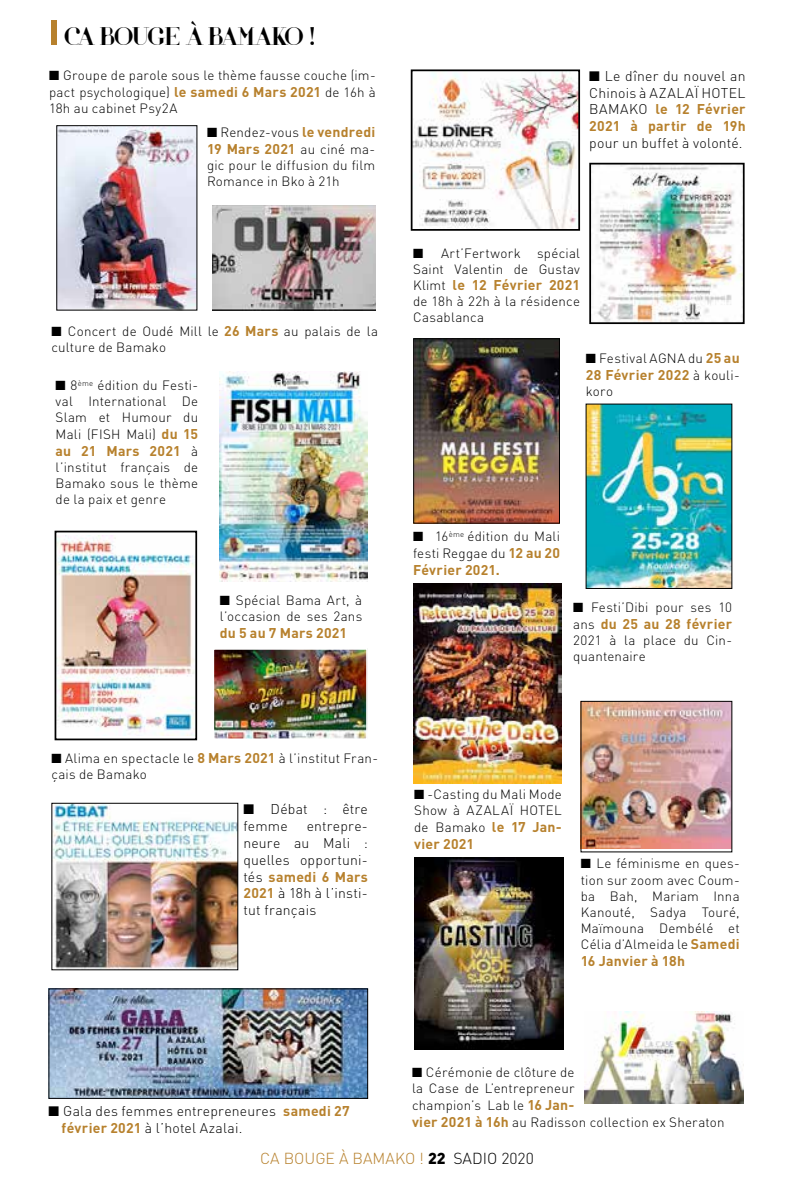
<style>
.page{position:relative;width:794px;height:1191px;background:#fff}
.page>*{position:absolute;margin:0;border:0;box-sizing:border-box;transform-origin:0 0}
.t1{font:26.25px "Voor";letter-spacing:-.03em;color:#000}
.t2{font:300 15.75px "DIN";color:#b7812d}
.t3{font:300 14px/16.8px "DIN";letter-spacing:.015em;color:#000}
.t4{font:700 14px "DIN";letter-spacing:.015em;color:#b7812d}
.t5{font:300 13.3px/16.1px "DIN";letter-spacing:.02em;color:#000}
.s1{font-weight:700;font-size:14px;color:#b7812d}
.s2{font-weight:300;font-size:13.3px;color:#000}
.s3{font-weight:700;color:#b7812d}
.s4{font-weight:900;color:#000}
.s5{color:#000}
</style>
<div class="page">
<div style="left:52px;top:20px;width:5px;height:25px;background:#b7812d"></div>
<img style="left:59px;top:127px;width:136px;height:181px">
<img style="left:220px;top:372px;width:148px;height:209px">
<img style="left:54px;top:805px;width:182px;height:163px">
<div style="left:52px;top:803px;width:186px;height:167px;border:1px solid #000"></div>
<img style="left:415px;top:340px;width:142px;height:181px">
<div style="left:413px;top:338px;width:146px;height:185px;border:1px solid #000"></div>
<img style="left:414px;top:72px;width:163px;height:156px">
<div style="left:411px;top:69px;width:169px;height:162px;border:2px solid #000"></div>
<img style="left:413px;top:583px;width:149px;height:200px">
<img style="left:58px;top:536px;width:136px;height:199px">
<div style="left:55px;top:530px;width:142px;height:210px;border:2px solid #000"></div>
<img style="left:212px;top:206px;width:164px;height:104px">
<img style="left:596px;top:166px;width:145px;height:155px">
<div style="left:589px;top:163px;width:155px;height:161px;border:2px solid #000"></div>
<img style="left:588px;top:406px;width:142px;height:180px">
<img style="left:215px;top:651px;width:150px;height:86px">
<div style="left:212px;top:648px;width:156px;height:92px;border:2px solid #fff"></div>
<img style="left:583px;top:703px;width:147px;height:145px">
<img style="left:584px;top:1011px;width:159px;height:92px">
<img style="left:414px;top:857px;width:149px;height:192px">
<img style="left:51px;top:990px;width:315px;height:106px">
<h1 class="t1" style="left:64px;top:20px;width:253px">CA BOUGE À BAMAKO !</h1>
<p class="t5" style="left:49px;top:67px;width:328px;text-align:justify">■ Groupe de parole sous le thème fausse couche (im&shy;pact psychologique) <span class="s1">le samedi 6 Mars 2021</span> de 16h à 18h au cabinet Psy2A</p>
<p class="t5" style="left:207px;top:124px;width:170px">■ Rendez-vous <span class="s1">le vendredi</span></p>
<p class="t4" style="left:207px;top:140px;width:170px">19 Mars 2021 <span class="s2">au ciné ma-</span></p>
<p class="t5" style="left:207px;top:157px;width:170px">gic pour le diffusion du film<br>Romance in Bko à 21h</p>
<p class="t5" style="left:51px;top:323px;width:328px">■ Concert de Oudé Mill le <span class="s1">26 Mars</span> au palais de la culture de Bamako</p>
<p class="t5" style="left:56px;top:377px;width:144px;text-align:justify">■ 8<sup>ème</sup> édition du Festi&shy;val I nternational De Slam et Humour du Mali (FISH</p>
<p class="t5" style="left:126px;top:426px;width:73px">Mali) <span class="s1">du 15</span></p>
<p class="t4" style="left:56px;top:442px;width:144px">au 21 Mars 2021 <span class="s2">à</span></p>
<p class="t5" style="left:56px;top:459px;width:144px;text-align:justify">l’institut français de Bamako sous le thème de la paix et genre</p>
<p class="t5" style="left:220px;top:592px;width:144px">■ Spécial Bama Art, à l’occasion de ses 2ans</p>
<p class="t4" style="left:220px;top:623px;width:129px">du 5 au 7 Mars 2021</p>
<p class="t5" style="left:51px;top:750px;width:328px">■ Alima en spectacle le <span class="s1">8 Mars 2021</span> à l’institut Fran&shy;çais de Bamako</p>
<p class="t3" style="left:243px;top:800px;width:126px">■ Débat : être femme</p>
<p class="t3" style="left:243px;top:817px;width:126px;text-align:justify;text-indent:63px">entrepre&shy;neure au Mali : quelles opportuni&shy;tés <span class="s3">samedi 6 Mars 2021</span> à 18h à l’insti&shy;tut français</p>
<p class="t3" style="left:589px;top:67px;width:158px;text-align:justify">■ Le dîner du nouvel an Chinois à AZALAÏ HOTEL BA MAKO <span class="s3">le 12 Février 2021 à partir de 19h</span></p>
<p class="t3" style="left:589px;top:134px;width:155px">pour un buffet à volonté.</p>
<p class="t5" style="left:413px;top:244px;width:168px">■ Art’Fertwork spécial<br>Saint Valentin de Gustav</p>
<p class="t4" style="left:413px;top:276px;width:168px"><span class="s2">Klimt</span> le 12 Février 2021</p>
<p class="t5" style="left:413px;top:293px;width:168px">de 18h à 22h à la résidence<br>Casablanca</p>
<p class="t5" style="left:586px;top:350px;width:155px">■ Festival AG NA du <span class="s1">25 au</span></p>
<p class="t4" style="left:586px;top:366px;width:155px">28 Février 2022 <span class="s2">à kouli-</span></p>
<p class="t5" style="left:586px;top:383px;width:29px">koro</p>
<p class="t5" style="left:413px;top:528px;width:148px;line-height:16.8px">■ 16<sup>ème</sup> édition du Mali festi Reggae du <span class="s1">12 au 20</span></p>
<p class="t4" style="left:413px;top:560px;width:88px">Février 2021.</p>
<p class="t5" style="left:573px;top:599px;width:160px">■ Festi’Dibi pour ses 10</p>
<p class="t4" style="left:573px;top:614px;width:160px"><span class="s2">ans</span> du 25 au 28 février</p>
<p class="t5" style="left:573px;top:632px;width:160px">2021 à la place du Cin&shy;quantenaire</p>
<p class="t5" style="left:414px;top:786px;width:149px;text-align:justify">■ -Casting du Mali Mode Show à AZALAÏ HOTEL de Bamako <span class="s1">le 17 Jan-</span></p>
<p class="t4" style="left:414px;top:835px;width:61px">vier 2021</p>
<p class="t5" style="left:581px;top:855px;width:160px;text-align:justify">■ Le féminisme en ques&shy;tion sur zoom avec Coum&shy;ba Bah, Mariam Inna Kanouté, Sadya Touré, Maïmouna Dembélé et Célia d’Almeida le <span class="s1">Samedi</span></p>
<p class="t4" style="left:581px;top:952px;width:106px">16 Janvier à 18h</p>
<p class="t3" style="left:62px;top:1102px;width:289px;text-indent:-13px">■ Gala des femmes entrepreneures <span class="s3">samedi 27 février 2021</span> à l’hotel Azalai.</p>
<p class="t5" style="left:412px;top:1064px;width:314px;line-height:16.6px">■ Cérémonie de clôture de<br>la Case de L’entrepreneur<br>champion’s Lab le <span class="s1">16 Jan-<br>vier 2021 à 16h</span> au Radisson collection ex Sheraton</p>
<p class="t2" style="left:260px;top:1149px;width:275px">Ca bouge à Bamako ! <span class="s4">22</span> <span class="s5">sadio 2020</span></p>
</div>
